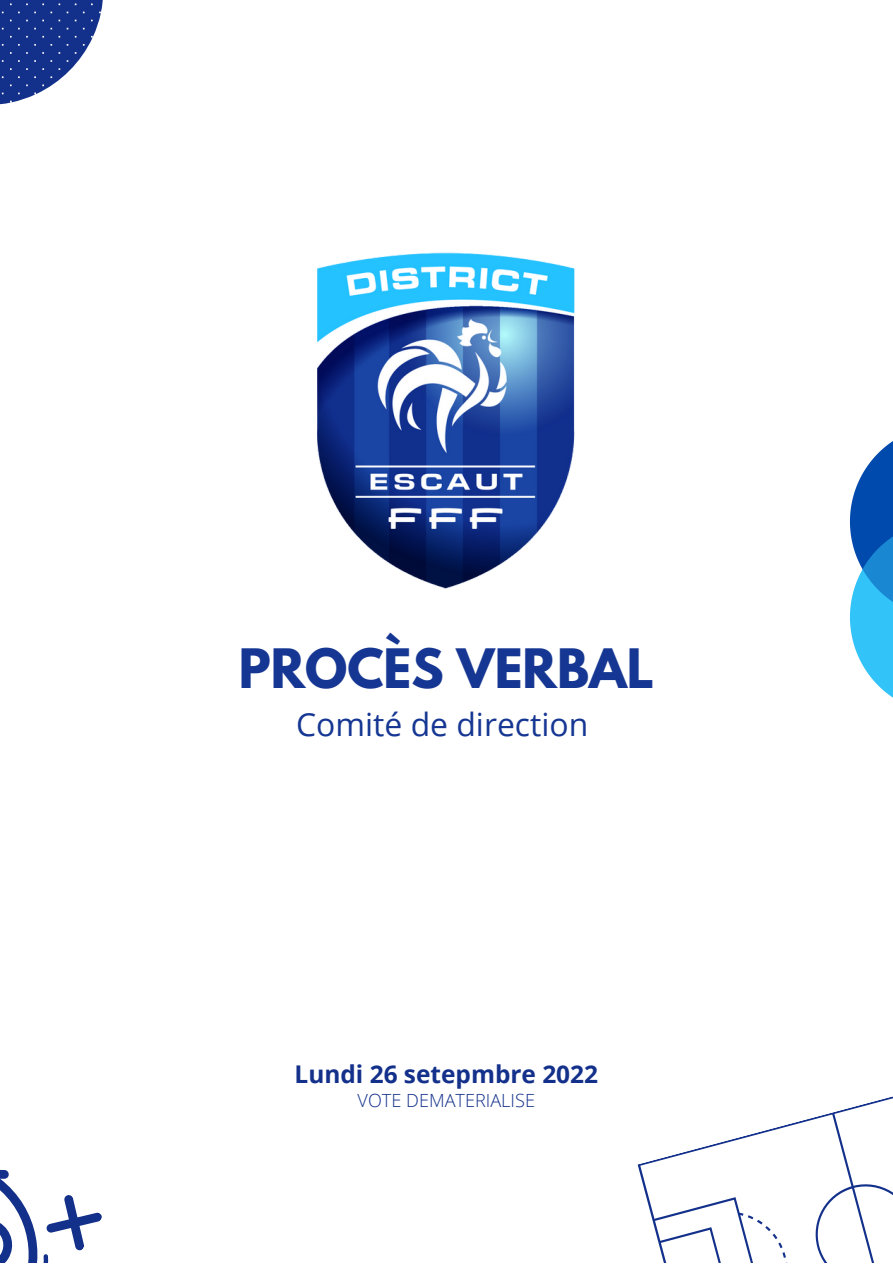
<style>
.page{position:relative;width:893px;height:1264px;background:#fff}
.page>*{position:absolute;margin:0;border:0;box-sizing:border-box;transform-origin:0 0}
.t1{font:700 48.15px "League Spartan";color:#153692}
.t2{font:31.95px "Open Sans";color:#153692}
.t3{font:700 24.45px "Open Sans";color:#13308b}
.t4{font:300 18.15px "Open Sans";color:#13308b}
</style>
<div class="page">
<img style="left:317px;top:252px;width:258px;height:337px">
<svg style="left:0;top:0;width:103px;height:105px"></svg>
<svg style="left:849px;top:441px;width:43px;height:256px"></svg>
<svg style="left:637px;top:1097px;width:255px;height:165px"></svg>
<svg style="left:0;top:1169px;width:102px;height:93px"></svg>
<h1 class="t1" style="left:239px;top:644px;width:416px">PROCÈS VERBAL</h1>
<h2 class="t2" style="left:296px;top:701px;width:293px">Comité de direction</h2>
<p class="t3" style="left:294px;top:1056px;width:305px">Lundi 26 setepmbre 2022</p>
<p class="t4" style="left:357px;top:1087px;width:179px">VOTE DEMATERIALISE</p>
</div>
